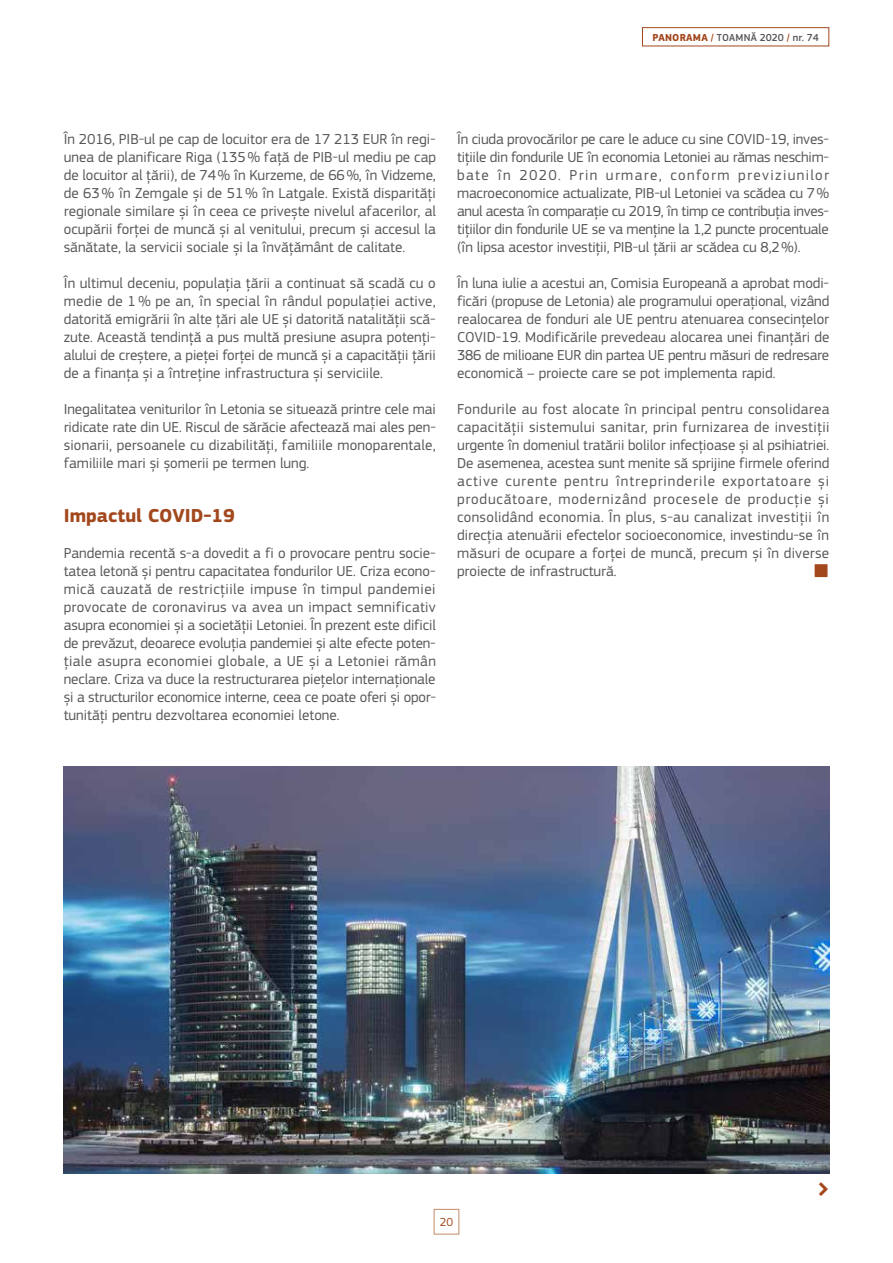
<style>
.page{position:relative;width:893px;height:1263px;background:#fff}
.page>*{position:absolute;margin:0;border:0;box-sizing:border-box;transform-origin:0 0}
.t1{font:700 19.5px "EC Square Sans Pro";color:#a3481d}
.t2{font:15px/18px "EC Square Sans Pro";color:#575756;text-align:justify}
.t3{font:12px "EC Square Sans Pro";color:#a3481d}
.t4{font:500 10.5px "EC Square Sans Pro";color:#575756}
.s1{font-weight:700;color:#a3481d}
.s2{color:#a3481d}
</style>
<div class="page">
<div style="left:434px;top:1209px;width:25px;height:25px;border:1px solid #c68b68"></div>
<div style="left:642px;top:27px;width:187px;height:19px;border:1px solid #a3481d"></div>
<img style="left:64px;top:767px;width:765px;height:407px">
<p class="t4" style="left:652px;top:31px;width:168px"><span class="s1">PANORAMA</span> <span class="s2">/</span> TOAMNĂ 2020 <span class="s2">/</span> nr. 74</p>
<p class="t2" style="left:64px;top:130px;width:374px">În 2016, PIB-ul pe cap de locuitor era de 17 213 EUR în regi&shy;unea de planificare Riga (135% față de PIB-ul mediu pe cap de locuitor al țării), de 74% în Kurzeme, de 66%, în Vidzeme, de 63% în Zemgale și de 51% în Latgale. Există disparități regionale similare și în ceea ce privește nivelul afacerilor, al ocupării forței de muncă și al venitului, precum și accesul la sănătate, la servicii sociale și la învățământ de calitate.</p>
<p class="t2" style="left:64px;top:274px;width:374px">În ultimul deceniu, populația țării a continuat să scadă cu o medie de 1 % pe an, în special în rândul populației active, datorită emigrării în alte țări ale UE și datorită natalității scă&shy;zute. Această tendință a pus multă presiune asupra potenți&shy;alului de creștere, a pieței forței de muncă și a capacității țării de a finanța și a întreține infrastructura și serviciile.</p>
<p class="t2" style="left:64px;top:400px;width:374px">Inegalitatea veniturilor în Letonia se situează printre cele mai ridicate rate din UE. Riscul de sărăcie afectează mai ales pen&shy;sionarii, persoanele cu dizabilități, familiile monoparentale, familiile mari și șomerii pe termen lung.</p>
<h1 class="t1" style="left:64px;top:504px;width:173px">Impactul COVID-19</h1>
<p class="t2" style="left:64px;top:544px;width:374px">Pandemia recentă s-a dovedit a fi o provocare pentru socie&shy;tatea letonă și pentru capacitatea fondurilor UE. Criza econo&shy;mică cauzată de restricțiile impuse în timpul pandemiei provocate de coronavirus va avea un impact semnificativ asupra economiei și a societății Letoniei. În prezent este dificil de prevăzut, deoarece evoluția pandemiei și alte efecte poten&shy;țiale asupra economiei globale, a UE și a Letoniei rămân neclare. Criza va duce la restructurarea piețelor internaționale și a structurilor economice interne, ceea ce poate oferi și opor&shy;tunități pentru dezvoltarea economiei letone.</p>
<p class="t2" style="left:457px;top:130px;width:374px">În ciuda provocărilor pe care le aduce cu sine COVID-19, inves&shy;tițiile din fondurile UE în economia Letoniei au rămas neschim&shy;bate în 2020. Prin urmare, conform previziunilor macroeconomice actualizate, PIB-ul Letoniei va scădea cu 7% anul acesta în comparație cu 2019, în timp ce contribuția inves&shy;tițiilor din fondurile UE se va menține la 1,2 puncte procentuale (în lipsa acestor investiții, PIB-ul țării ar scădea cu 8,2%).</p>
<p class="t2" style="left:457px;top:274px;width:374px">În luna iulie a acestui an, Comisia Europeană a aprobat modi&shy;ficări (propuse de Letonia) ale programului operațional, vizând realocarea de fonduri ale UE pentru atenuarea consecințelor COVID-19. Modificările prevedeau alocarea unei finanțări de 386 de milioane EUR din partea UE pentru măsuri de redresare economică – proiecte care se pot implementa rapid.</p>
<p class="t2" style="left:457px;top:400px;width:374px">Fondurile au fost alocate în principal pentru consolidarea capacității sistemului sanitar, prin furnizarea de investiții urgente în domeniul tratării bolilor infecțioase și al psihiatriei.<br>De asemenea, acestea sunt menite să sprijine firmele oferind active curente pentru întreprinderile exportatoare și producătoare, modernizând procesele de producție și consolidând economia. În plus, s-au canalizat investiții în direcția atenuării efectelor socioeconomice, investindu-se în măsuri de ocupare a forței de muncă, precum și în diverse proiecte de infrastructură.</p>
<p class="t3" style="left:440px;top:1215px;width:15px">20</p>
</div>
